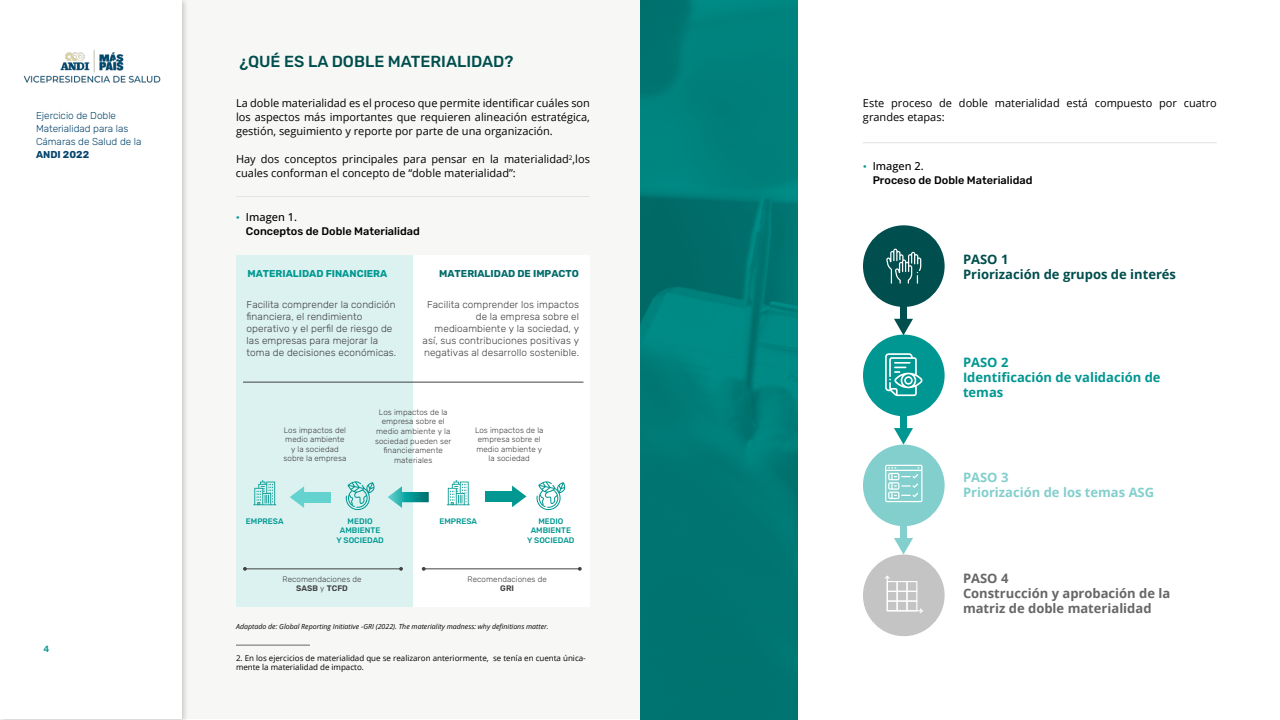
<style>
.page{position:relative;width:1280px;height:720px;background:#fff}
.page>*{position:absolute;margin:0;border:0;box-sizing:border-box;transform-origin:0 0}
.t1{font:500 16px "Rubik";color:#004e4d}
.t2{font:700 13px/15px "Open Sans";color:#686768}
.t3{font:700 13px/15px "Open Sans";color:#009691}
.t4{font:700 13px/15px "Open Sans";color:#004e4d}
.t5{font:700 13px/15px "Open Sans";color:#82cfcd}
.t6{font:11px/14px "Open Sans";color:#000}
.t7{font:500 11px "Rubik";color:#000}
.t8{font:500 11px "Open Sans";color:#000}
.t9{font:300 10px/12px "Rubik";letter-spacing:.01em;color:#414141}
.t10{font:300 10px/13px "Rubik";color:#07466d}
.t11{font:700 10px "Rubik";color:#009891}
.t12{font:700 10px "Rubik";color:#006c69}
.t13{font:700 10px "Rubik";color:#07466d}
.t14{font:500 9px "Rubik";color:#009691}
.t15{font:300 8px/9.6px "Rubik";letter-spacing:.01em;color:#414141;text-align:center}
.t16{font:8px/9px "Open Sans";color:#000}
.t17{font:500 8px/9.6px "Rubik";color:#009891;text-align:center}
.t18{font:600 8px "Rubik";color:#414141}
.t19{font:italic 7px "Open Sans";color:#000}
.s1{font-family:"Rubik";color:#009691}
.s2{font-weight:600}
</style>
<div class="page">
<div style="left:863px;top:225px;width:82px;height:82px;background:#004e4d;border-radius:50%"></div>
<svg style="left:894px;top:319px;width:19px;height:16px"></svg>
<div style="left:900px;top:296px;width:7px;height:24px;background:#004e4d"></div>
<div style="left:863px;top:335px;width:82px;height:81px;background:#009691;border-radius:50%"></div>
<svg style="left:894px;top:428px;width:19px;height:17px"></svg>
<div style="left:900px;top:405px;width:7px;height:24px;background:#009691"></div>
<div style="left:863px;top:445px;width:82px;height:81px;background:#82cfcd;border-radius:50%"></div>
<svg style="left:894px;top:538px;width:19px;height:17px"></svg>
<div style="left:900px;top:515px;width:7px;height:24px;background:#82cfcd"></div>
<div style="left:863px;top:555px;width:82px;height:81px;background:#c4c4c4;border-radius:50%"></div>
<div style="left:171px;top:1px;width:469px;height:718px;background:#f7f8f6"></div>
<hr style="left:236px;top:196px;width:354px;height:1px;background:#e5e4e4">
<hr style="left:863px;top:142px;width:354px;height:1px;background:#e5e4e4">
<hr style="left:236px;top:645px;width:74px;height:1px;background:#686768">
<img style="left:640px;top:0;width:158px;height:720px">
<div style="left:236px;top:255px;width:177px;height:352px;background:#dbf2f0"></div>
<div style="left:413px;top:255px;width:177px;height:352px;background:#fff"></div>
<hr style="left:243px;top:382px;width:340px;height:1px;background:#414141">
<hr style="left:245px;top:569px;width:156px;height:1px;background:#414141">
<svg style="left:243px;top:567px;width:4px;height:4px"></svg>
<svg style="left:399px;top:567px;width:4px;height:4px"></svg>
<hr style="left:424px;top:569px;width:156px;height:1px;background:#414141">
<svg style="left:422px;top:567px;width:4px;height:4px"></svg>
<svg style="left:578px;top:567px;width:4px;height:4px"></svg>
<svg style="left:345px;top:481px;width:30px;height:29px"></svg>
<svg style="left:253px;top:480px;width:23px;height:25px"></svg>
<svg style="left:536px;top:481px;width:29px;height:29px"></svg>
<svg style="left:447px;top:480px;width:23px;height:25px"></svg>
<div style="left:299px;top:492px;width:32px;height:10px;background:#64d2cf"></div>
<svg style="left:290px;top:486px;width:14px;height:22px"></svg>
<svg style="left:388px;top:486px;width:41px;height:22px"></svg>
<div style="left:485px;top:491px;width:32px;height:11px;background:#009891"></div>
<svg style="left:512px;top:486px;width:14px;height:21px"></svg>
<svg style="left:886px;top:249px;width:35px;height:35px"></svg>
<svg style="left:885px;top:465px;width:38px;height:37px"></svg>
<svg style="left:885px;top:353px;width:38px;height:43px"></svg>
<svg style="left:885px;top:576px;width:38px;height:37px"></svg>
<div style="left:0;top:0;width:189px;height:720px;background:#000;opacity:.2"></div>
<div style="left:0;top:0;width:182px;height:720px;background:#fff"></div>
<img style="left:23px;top:49px;width:138px;height:34px">
<p class="t10" style="left:36px;top:110px;width:107px">Ejercicio de Doble<br>Materialidad para las<br>Cámaras de Salud de la</p>
<p class="t13" style="left:36px;top:149px;width:55px">ANDI 2022</p>
<p class="t14" style="left:44px;top:644px;width:7px">4</p>
<h1 class="t1" style="left:240px;top:52px;width:275px">¿QUÉ ES LA DOBLE MATERIALIDAD?</h1>
<p class="t6" style="left:236px;top:96px;width:356px;text-align:justify">La doble materialidad es el proceso que permite identificar cuáles son los aspectos más importantes que requieren alineación estratégica, gestión, seguimiento y reporte por parte de una organización.</p>
<p class="t6" style="left:236px;top:152px;width:356px">Hay dos conceptos principales para pensar en la materialidad<sup>2</sup>,los cuales conforman el concepto de “doble materialidad”:</p>
<p class="t8" style="left:236px;top:210px;width:63px"><span class="s1">•</span> Imagen 1.</p>
<p class="t7" style="left:246px;top:225px;width:175px">Conceptos de Doble Materialidad</p>
<p class="t11" style="left:247px;top:268px;width:141px">MATERIALIDAD FINANCIERA</p>
<p class="t12" style="left:439px;top:268px;width:141px">MATERIALIDAD DE IMPACTO</p>
<p class="t9" style="left:247px;top:299px;width:151px">Facilita comprender la condición financiera, el rendimiento operativo y el perfil de riesgo de las empresas para mejorar la toma de decisiones económicas.</p>
<p class="t9" style="left:423px;top:299px;width:158px;text-align:right">Facilita comprender los impactos de la empresa sobre el medioambiente y la sociedad, y así, sus contribuciones positivas y negativas al desarrollo sostenible.</p>
<p class="t15" style="left:375px;top:407px;width:78px">Los impactos de la empresa sobre el medio ambiente y la sociedad pueden ser financieramente materiales</p>
<p class="t15" style="left:283px;top:425px;width:64px">Los impactos del medio ambiente y la sociedad sobre la empresa</p>
<p class="t15" style="left:475px;top:425px;width:70px">Los impactos de la empresa sobre el medio ambiente y la sociedad</p>
<p class="t17" style="left:246px;top:516px;width:39px">EMPRESA</p>
<p class="t17" style="left:527px;top:516px;width:49px">MEDIO<br>AMBIENTE<br>Y SOCIEDAD</p>
<p class="t17" style="left:336px;top:516px;width:49px">MEDIO<br>AMBIENTE<br>Y SOCIEDAD</p>
<p class="t17" style="left:439px;top:516px;width:39px">EMPRESA</p>
<p class="t15" style="left:283px;top:574px;width:81px">Recomendaciones de<br><span class="s2">SASB</span> y <span class="s2">TCFD</span></p>
<p class="t15" style="left:468px;top:574px;width:81px">Recomendaciones de</p>
<p class="t18" style="left:500px;top:584px;width:15px">GRI</p>
<p class="t19" style="left:236px;top:622px;width:314px">Adaptado de: Global Reporting Initiative -GRI (2022). The materiality madness: why definitions matter.</p>
<p class="t16" style="left:236px;top:653px;width:351px">2. En los ejercicios de materialidad que se realizaron anteriormente, se tenía en cuenta única&shy;mente la materialidad de impacto.</p>
<p class="t6" style="left:863px;top:96px;width:355px">Este proceso de doble materialidad está compuesto por cuatro grandes etapas:</p>
<p class="t8" style="left:863px;top:159px;width:63px"><span class="s1">•</span> Imagen 2.</p>
<p class="t7" style="left:873px;top:174px;width:161px">Proceso de Doble Materialidad</p>
<p class="t4" style="left:963px;top:252px;width:215px">PASO 1<br>Priorización de grupos de interés</p>
<p class="t3" style="left:963px;top:354px;width:199px">PASO 2<br>Identificación de validación de temas</p>
<p class="t5" style="left:963px;top:469px;width:193px">PASO 3<br>Priorización de los temas ASG</p>
<p class="t2" style="left:963px;top:571px;width:209px">PASO 4<br>Construcción y aprobación de la matriz de doble materialidad</p>
</div>
